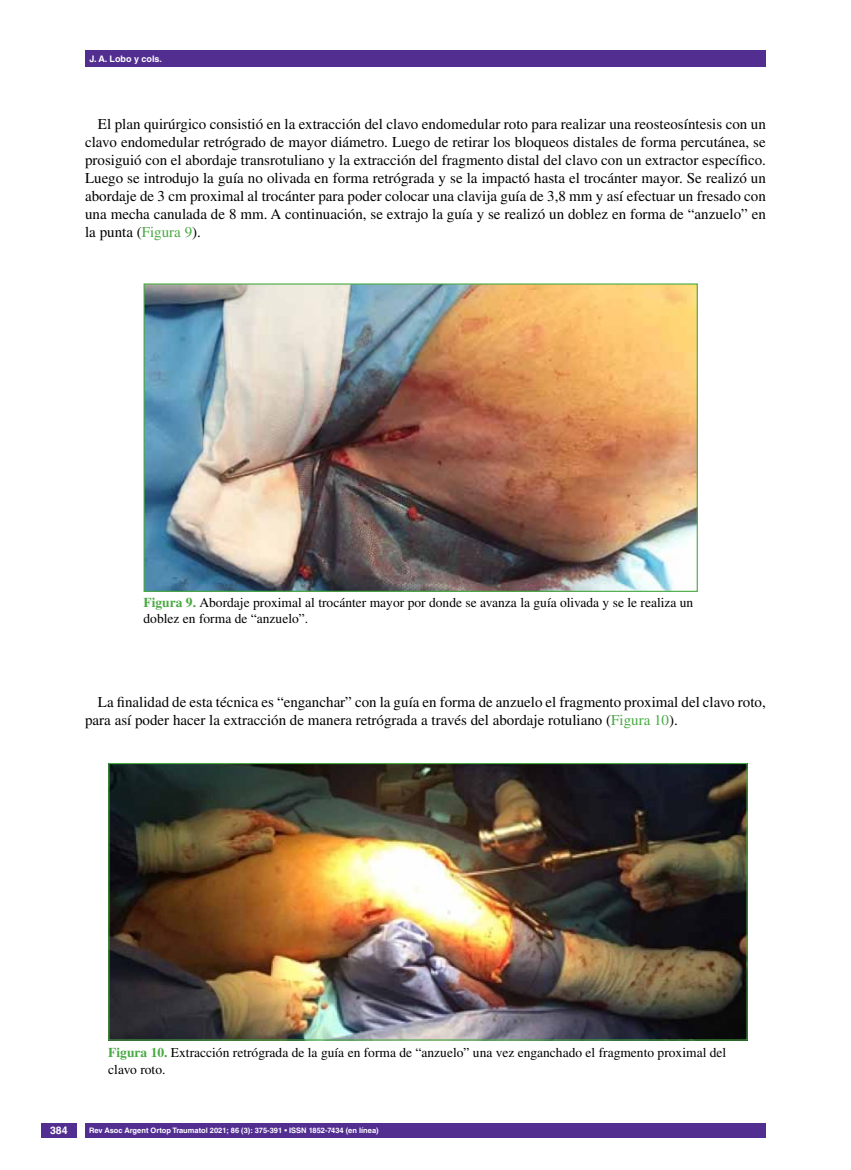
<style>
.page{position:relative;width:851px;height:1170px;background:#fff}
.page>*{position:absolute;margin:0;border:0;box-sizing:border-box;transform-origin:0 0}
.t1{font:15px/18px "Times LT Std";color:#000;text-align:justify}
.t2{font:13.5px/16.2px "Times LT Std";color:#000}
.t3{font:700 10.5px "Helvetica LT Std";color:#fff}
.t4{font:700 9px "Helvetica LT Std";color:#fff}
.t5{font:700 7.5px "Helvetica LT Std";color:#fff}
.s1{color:#49a942}
.s2{font-weight:700;color:#49a942}
</style>
<div class="page">
<div style="left:41px;top:1123px;width:36px;height:14px;background:#522e91"></div>
<div style="left:85px;top:50px;width:680px;height:17px;background:#522e91"></div>
<div style="left:85px;top:1123px;width:680px;height:14px;background:#522e91"></div>
<img style="left:145px;top:285px;width:550px;height:305px">
<div style="left:143px;top:283px;width:554px;height:309px;border:1px solid #49a942"></div>
<img style="left:110px;top:765px;width:635px;height:273px">
<div style="left:108px;top:763px;width:639px;height:277px;border:1px solid #49a942"></div>
<p class="t4" style="left:89px;top:53px;width:74px">J. A. Lobo y cols.</p>
<p class="t1" style="left:85px;top:115px;width:682px;text-indent:13px">El plan quirúrgico consistió en la extracción del clavo endomedular roto para realizar una reosteosíntesis con un clavo endomedular retrógrado de mayor diámetro. Luego de retirar los bloqueos distales de forma percutánea, se prosiguió con el abordaje transrotuliano y la extracción del fragmento distal del clavo con un extractor específico.<br>Luego se introdujo la guía no olivada en forma retrógrada y se la impactó hasta el trocánter mayor. Se realizó un abordaje de 3 cm proximal al trocánter para poder colocar una clavija guía de 3,8 mm y así efectuar un fresado con una mecha canulada de 8 mm. A continuación, se extrajo la guía y se realizó un doblez en forma de “anzuelo” en la punta (<span class="s1">Figura 9</span>).</p>
<p class="t2" style="left:143px;top:594px;width:551px"><span class="s2">Figura 9.</span> Abordaje proximal al trocánter mayor por donde se avanza la guía olivada y se le realiza un doblez en forma de “anzuelo”.</p>
<p class="t1" style="left:85px;top:692px;width:682px;text-indent:13px">La finalidad de esta técnica es “enganchar” con la guía en forma de anzuelo el fragmento proximal del clavo roto, para así poder hacer la extracción de manera retrógrada a través del abordaje rotuliano (<span class="s1">Figura 10</span>).</p>
<p class="t3" style="left:50px;top:1124px;width:19px">384</p>
<p class="t2" style="left:108px;top:1044px;width:619px"><span class="s2">Figura 10.</span> Extracción retrógrada de la guía en forma de “anzuelo” una vez enganchado el fragmento proximal del clavo roto.</p>
<p class="t5" style="left:89px;top:1125px;width:291px">Rev Asoc Argent Ortop Traumatol 2021; 86 (3): 375-391 • ISSN 1852-7434 (en línea)</p>
</div>
